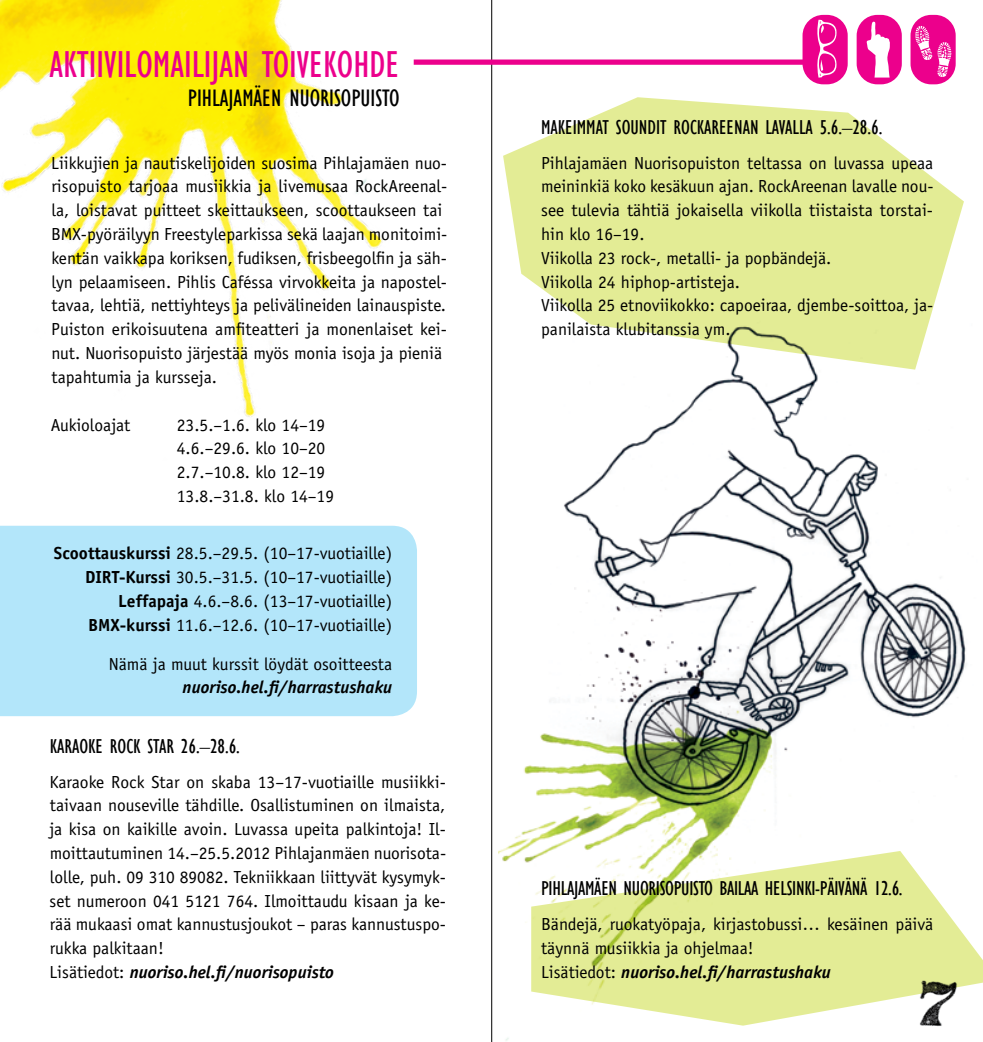
<style>
.page{position:relative;width:983px;height:1042px;background:#fff}
.page>*{position:absolute;margin:0;border:0;box-sizing:border-box;transform-origin:0 0}
.t1{font:condensed 38.5px "Gill Sans";color:#ec008c}
.t2{font:condensed 24.5px "Gill Sans";color:#000}
.t3{font:condensed 20.65px "Gill Sans";letter-spacing:-.015em;color:#000}
.t4{font:17.5px/23.8px "Officina Sans";color:#000}
.t5{font:italic 700 17.5px "Officina Sans";color:#000}
.s1{font-weight:700}
.s2{font-weight:700;font-style:italic}
</style>
<div class="page">
<hr style="left:491px;top:0;width:1px;height:1042px;background:#000">
<svg style="left:503px;top:97px;width:460px;height:211px;fill:#e3ec95"></svg>
<div style="left:0;top:526px;width:417px;height:190px;background:#b3e6fa"></div>
<img style="left:0;top:0;width:423px;height:417px">
<img style="left:498px;top:308px;width:484px;height:733px">
<div style="left:413px;top:60px;width:396px;height:5px;background:#ec008c"></div>
<img style="left:896px;top:961px;width:81px;height:80px">
<div style="left:802px;top:15px;width:45px;height:69px;background:#ec008c;border-radius:21px"></div>
<svg style="left:817px;top:20px;width:19px;height:58px"></svg>
<div style="left:856px;top:15px;width:45px;height:69px;background:#ec008c;border-radius:21px"></div>
<svg style="left:866px;top:22px;width:23px;height:56px"></svg>
<div style="left:910px;top:15px;width:45px;height:69px;background:#ec008c;border-radius:21px"></div>
<svg style="left:915px;top:26px;width:16px;height:34px"></svg>
<svg style="left:937px;top:42px;width:14px;height:36px"></svg>
<h1 class="t1" style="left:50px;top:42px;width:351px">AKTIIVILOMAILIJAN TOIVEKOHDE</h1>
<h2 class="t2" style="left:188px;top:84px;width:213px">PIHLAJAMÄEN NUORISOPUISTO</h2>
<p class="t4" style="left:51px;top:151px;width:397px">Liikkujien ja nautiskelijoiden suosima Pihlajamäen nuo&shy;risopuisto tarjoaa musiikkia ja livemusaa RockAreenal&shy;la, loistavat puitteet skeittaukseen, scoottaukseen tai BMX-pyöräilyyn Freestyleparkissa sekä laajan monitoimi&shy;kentän vaikkapa koriksen, fudiksen, frisbeegolfin ja säh&shy;lyn pelaamiseen. Pihlis Caféssa virvokkeita ja napostel&shy;tavaa, lehtiä, nettiyhteys ja pelivälineiden lainauspiste.<br>Puiston erikoisuutena amfiteatteri ja monenlaiset kei&shy;nut. Nuorisopuisto järjestää myös monia isoja ja pieniä tapahtumia ja kursseja.</p>
<p class="t4" style="left:51px;top:413px;width:81px">Aukioloajat</p>
<p class="t4" style="left:177px;top:413px;width:159px">23.5.–1.6. klo 14–19<br>4.6.–29.6. klo 10–20<br>2.7.–10.8. klo 12–19<br>13.8.–31.8. klo 14–19</p>
<p class="t4" style="left:54px;top:541px;width:339px;text-align:right"><span class="s1">Scoottauskurssi</span> 28.5.–29.5. (10–17-vuotiaille)<br><span class="s1">DIRT-Kurssi</span> 30.5.–31.5. (10–17-vuotiaille)<br><span class="s1">Leffapaja</span> 4.6.–8.6. (13–17-vuotiaille)<br><span class="s1">BMX-kurssi</span> 11.6.–12.6. (10–17-vuotiaille)</p>
<p class="t4" style="left:109px;top:652px;width:285px">Nämä ja muut kurssit löydät osoitteesta</p>
<p class="t5" style="left:182px;top:677px;width:211px">nuoriso.hel.fi/harrastushaku</p>
<p class="t3" style="left:50px;top:733px;width:191px">KARAOKE ROCK STAR 26.–28.6.</p>
<p class="t4" style="left:49px;top:770px;width:398px">Karaoke Rock Star on skaba 13–17-vuotiaille musiikki&shy;taivaan nouseville tähdille. Osallistuminen on ilmaista, ja kisa on kaikille avoin. Luvassa upeita palkintoja! Il&shy;moittautuminen 14.–25.5.2012 Pihlajanmäen nuorisota&shy;lolle, puh. 09 310 89082. Tekniikkaan liittyvät kysymyk&shy;set numeroon 041 5121 764. Ilmoittaudu kisaan ja ke&shy;rää mukaasi omat kannustusjoukot – paras kannustuspo&shy;rukka palkitaan!<br>Lisätiedot: <span class="s2">nuoriso.hel.fi/nuorisopuisto</span></p>
<p class="t3" style="left:541px;top:115px;width:342px">MAKEIMMAT SOUNDIT ROCKAREENAN LAVALLA 5.6.–28.6.</p>
<p class="t4" style="left:541px;top:151px;width:394px">Pihlajamäen Nuorisopuiston teltassa on luvassa upeaa meininkiä koko kesäkuun ajan. RockAreenan lavalle nou&shy;see tulevia tähtiä jokaisella viikolla tiistaista torstai&shy;hin klo 16–19.<br>Viikolla 23 rock-, metalli- ja popbändejä.<br>Viikolla 24 hiphop-artisteja.<br>Viikolla 25 etnoviikokko: capoeiraa, djembe-soittoa, ja&shy;panilaista klubitanssia ym.</p>
<p class="t3" style="left:541px;top:876px;width:363px">PIHLAJAMÄEN NUORISOPUISTO BAILAA HELSINKI-PÄIVÄNÄ 12.6.</p>
<p class="t4" style="left:541px;top:912px;width:393px">Bändejä, ruokatyöpaja, kirjastobussi… kesäinen päivä täynnä musiikkia ja ohjelmaa!<br>Lisätiedot: <span class="s2">nuoriso.hel.fi/harrastushaku</span></p>
</div>
